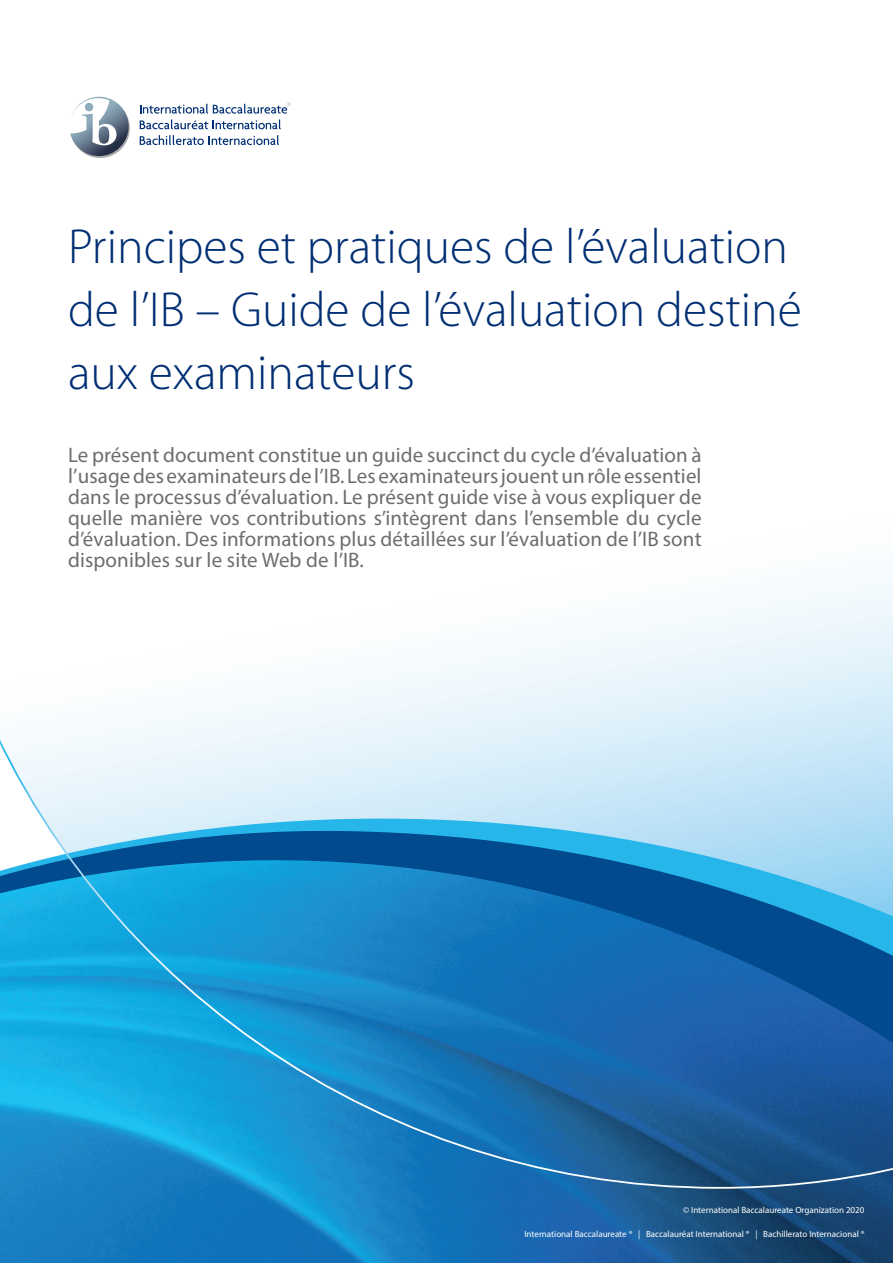
<style>
.page{position:relative;width:893px;height:1263px;background:#fff}
.page>*{position:absolute;margin:0;border:0;box-sizing:border-box;transform-origin:0 0}
.Main_page_heading{font:300 49.5px/63px "Myriad Pro";color:#002f73}
.Main_Body_Copy{font:21px/21px "Myriad Pro";letter-spacing:.005em;color:#6c6d70;text-align:justify}
.Main_Body_Copy-2{font:9px "Myriad Pro";color:#fff}
</style>
<div class="page">
<div style="left:723px;top:578px;width:170px;height:33px;background:#f4fafd"></div>
<img style="left:0;top:1189px;width:893px;height:74px">
<svg style="left:0;top:611px;width:893px;height:578px"></svg>
<svg style="left:70px;top:97px;width:60px;height:61px"></svg>
<svg style="left:140px;top:135px;width:139px;height:10px"></svg>
<svg style="left:140px;top:102px;width:151px;height:27px"></svg>
<p class="Main_page_heading" style="left:68px;top:215px;width:735px">Principes et pratiques de l’évaluation de l’IB – Guide de l’évaluation destiné aux examinateurs</p>
<p class="Main_Body_Copy" style="left:68px;top:444px;width:635px">Le présent document constitue un guide succinct du cycle d’évaluation à l’usage des examinateurs de l’IB. Les examinateurs jouent un rôle essentiel dans le processus d’évaluation. Le présent guide vise à vous expliquer de quelle manière vos contributions s’intègrent dans l’ensemble du cycle d’évaluation. Des informations plus détaillées sur l’évaluation de l’IB sont disponibles sur le site Web de l’IB.</p>
<p class="Main_Body_Copy-2" style="left:683px;top:1205px;width:183px">© International Baccalaureate Organization 2020</p>
<p class="Main_Body_Copy-2" style="left:524px;top:1229px;width:342px">International Baccalaureate ® | Baccalauréat International ® | Bachillerato Internacional ®</p>
</div>
